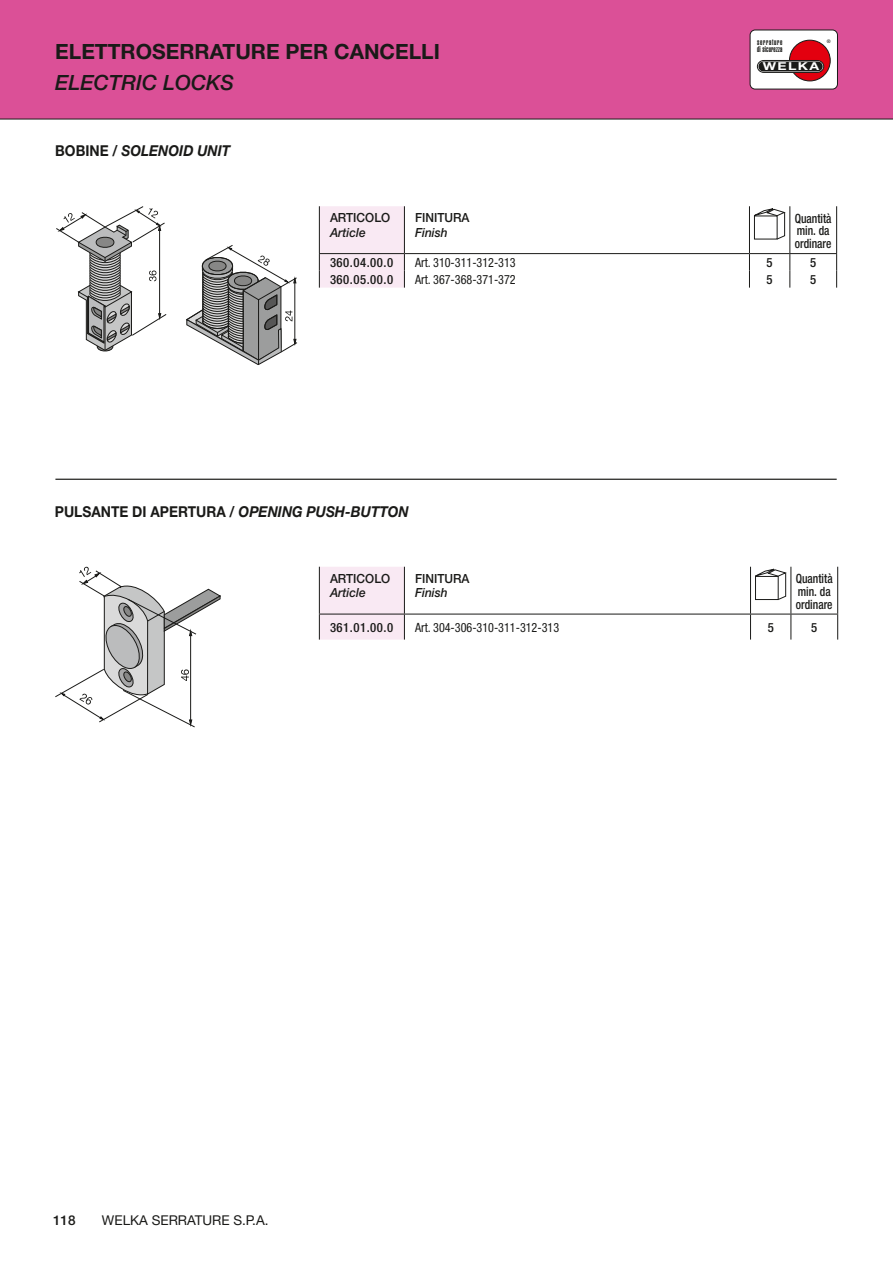
<style>
.page{position:relative;width:893px;height:1263px;background:#fff}
.page>*{position:absolute;margin:0;border:0;box-sizing:border-box;transform-origin:0 0}
.t1{font:700 21px "Helvetica Neue";color:#1a1a18}
.t2{font:italic 500 21px "Helvetica Neue";letter-spacing:.075em;color:#1a1a18}
.t3{font:700 15px "Helvetica Neue";color:#1a1a18;scale:.92 1}
.t4{font:italic 700 15px "Helvetica Neue";letter-spacing:.11em;color:#1a1a18;scale:.92 1}
.t5{font:13.5px "Helvetica Neue";color:#1a1a18}
.t6{font:500 13.5px "Helvetica Neue";color:#1a1a18}
.t7{font:condensed 12.75px "Helvetica Neue";color:#1a1a18;scale:.95 1}
.t8{font:500 condensed 12.75px/12.8px "Helvetica Neue";color:#1a1a18;scale:.9 1}
.t9{font:500 condensed 12.75px "Helvetica Neue";color:#1a1a18}
.t10{font:500 12.6px "Helvetica Neue";color:#1a1a18;scale:.95 1}
.t11{font:italic 500 12.6px "Helvetica Neue";color:#1a1a18;scale:.95 1}
.t12{font:700 10.95px "Helvetica Neue";letter-spacing:.095em;color:#fff;scale:1.3 1}
.t13{font:900 extra-condensed 8.1px "Helvetica";letter-spacing:.02em;color:#1a1a18}
.t14{font:900 extra-condensed 8.1px "Helvetica";letter-spacing:.09em;color:#1a1a18}
.t15{font:500 4.95px "Helvetica Neue";color:#1a1a18}
.s1{font-style:normal}
.s2{font-style:italic}
</style>
<div class="page">
<div style="left:0;top:0;width:893px;height:119px;background:#db5097"></div>
<div style="left:750px;top:30px;width:87px;height:59px;background:#fff;border-radius:5px"></div>
<div style="left:750px;top:30px;width:88px;height:59px;border:1px solid #1a1a18;border-radius:5px"></div>
<div style="left:789px;top:40px;width:41px;height:41px;background:#e3000f;border-radius:50%"></div>
<div style="left:789px;top:40px;width:42px;height:41px;border:1px solid #1a1a18;border-radius:50%"></div>
<svg style="left:757px;top:60px;width:67px;height:13px"></svg>
<div style="left:758px;top:61px;width:65px;height:10px;background:#1a1a18;border-radius:5px"></div>
<hr style="left:0;top:119px;width:893px;height:1px;background:#1a1a18">
<svg style="left:56px;top:206px;width:241px;height:159px"></svg>
<hr style="left:55px;top:479px;width:782px;height:1px;background:#1a1a18">
<hr style="left:836px;top:206px;width:1px;height:47px;background:#1a1a18">
<div style="left:319px;top:206px;width:86px;height:82px;background:#f9e9f3"></div>
<hr style="left:790px;top:206px;width:1px;height:47px;background:#1a1a18">
<hr style="left:749px;top:206px;width:1px;height:47px;background:#1a1a18">
<hr style="left:319px;top:253px;width:85px;height:1px;background:#1a1a18">
<hr style="left:404px;top:253px;width:345px;height:1px;background:#1a1a18">
<hr style="left:749px;top:253px;width:41px;height:1px;background:#1a1a18">
<hr style="left:790px;top:253px;width:47px;height:1px;background:#1a1a18">
<svg style="left:790px;top:254px;width:1px;height:34px"></svg>
<svg style="left:749px;top:254px;width:1px;height:34px"></svg>
<svg style="left:836px;top:254px;width:1px;height:34px"></svg>
<svg style="left:754px;top:208px;width:32px;height:32px"></svg>
<hr style="left:837px;top:567px;width:1px;height:47px;background:#1a1a18">
<div style="left:319px;top:567px;width:86px;height:73px;background:#f9e9f3"></div>
<hr style="left:791px;top:567px;width:1px;height:47px;background:#1a1a18">
<hr style="left:750px;top:567px;width:1px;height:47px;background:#1a1a18">
<hr style="left:319px;top:614px;width:85px;height:1px;background:#1a1a18">
<hr style="left:404px;top:614px;width:346px;height:1px;background:#1a1a18">
<hr style="left:750px;top:614px;width:41px;height:1px;background:#1a1a18">
<hr style="left:791px;top:614px;width:47px;height:1px;background:#1a1a18">
<svg style="left:791px;top:614px;width:1px;height:26px"></svg>
<svg style="left:750px;top:614px;width:1px;height:26px"></svg>
<svg style="left:837px;top:614px;width:1px;height:26px"></svg>
<svg style="left:755px;top:568px;width:32px;height:32px"></svg>
<svg style="left:55px;top:567px;width:166px;height:160px"></svg>
<p class="t15" style="left:827px;top:39px;width:5px">®</p>
<p class="t14" style="left:757px;top:38px;width:27px">serrature</p>
<h1 class="t1" style="left:55px;top:38px;width:386px">ELETTROSERRATURE PER CANCELLI</h1>
<p class="t13" style="left:757px;top:45px;width:27px">di sicurezza</p>
<h1 class="t2" style="left:55px;top:71px;width:177px">el ectric Locks</h1>
<p class="t12" style="left:763px;top:60px;width:45px">WELKA</p>
<p class="t4" style="left:55px;top:142px;width:188px"><span class="s1">BOBINE /</span> SOLENOID UNIT</p>
<p class="t10" style="left:330px;top:210px;width:65px">ARTICOLO</p>
<p class="t11" style="left:330px;top:225px;width:39px">Article</p>
<p class="t10" style="left:415px;top:210px;width:59px">FINITURA</p>
<p class="t11" style="left:415px;top:225px;width:36px">Finish</p>
<p class="t8" style="left:795px;top:212px;width:43px">Quantità min. da ordinare</p>
<p class="t9" style="left:330px;top:255px;width:65px">360.04.00.0</p>
<p class="t7" style="left:415px;top:255px;width:108px">Art. 310-311-312-313</p>
<p class="t9" style="left:767px;top:255px;width:8px">5</p>
<p class="t9" style="left:810px;top:255px;width:8px">5</p>
<p class="t9" style="left:330px;top:272px;width:65px">360.05.00.0</p>
<p class="t7" style="left:415px;top:272px;width:108px">Art. 367-368-371-372</p>
<p class="t9" style="left:767px;top:272px;width:8px">5</p>
<p class="t9" style="left:810px;top:272px;width:8px">5</p>
<p class="t3" style="left:55px;top:502px;width:384px">PULSANTE DI APERTURA / <span class="s2">OPENING PUSH-BUTTON</span></p>
<p class="t10" style="left:330px;top:571px;width:65px">ARTICOLO</p>
<p class="t11" style="left:330px;top:585px;width:39px">Article</p>
<p class="t10" style="left:415px;top:571px;width:59px">FINITURA</p>
<p class="t11" style="left:415px;top:585px;width:36px">Finish</p>
<p class="t8" style="left:796px;top:572px;width:43px">Quantità min. da ordinare</p>
<p class="t9" style="left:330px;top:620px;width:65px">361.01.00.0</p>
<p class="t7" style="left:415px;top:620px;width:153px">Art. 304-306-310-311-312-313</p>
<p class="t9" style="left:768px;top:620px;width:8px">5</p>
<p class="t9" style="left:811px;top:620px;width:8px">5</p>
<p class="t6" style="left:53px;top:1212px;width:24px">118</p>
<p class="t5" style="left:102px;top:1212px;width:168px">WELKA SERRATURE S.P.A.</p>
</div>
